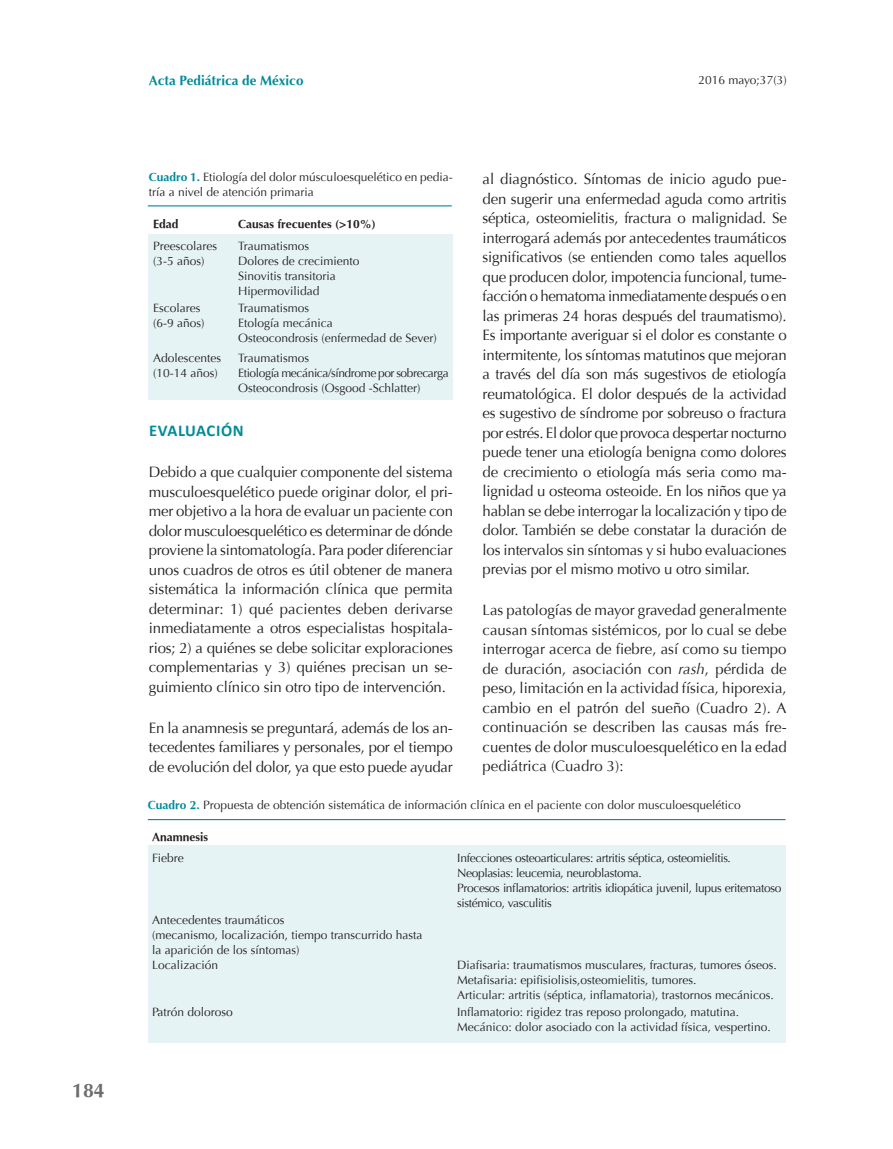
<style>
.page{position:relative;width:893px;height:1149px;background:#fff}
.page>*{position:absolute;margin:0;border:0;box-sizing:border-box;transform-origin:0 0}
.t1{font:700 19.5px "Optima";color:#6c6d70}
.Título_1{font:700 16.5px "Calibri";letter-spacing:.04em;color:#008b9a}
.Texto{font:15px/19.5px "Optima";letter-spacing:-.015em;color:#231f20;text-align:justify}
.t2{font:700 13.5px "Optima";color:#008b9a}
.Cuadro{font:12px/15px "Optima";color:#231f20}
.Cuadro-2{font:12px/15px "Optima";letter-spacing:-.03em;color:#231f20}
.Cuadro-3{font:12px "Optima";letter-spacing:-.035em;color:#231f20}
.Cuadro-4{font:700 12px "Optima";color:#231f20}
.s1{font-weight:700;color:#008b9a}
.s2{font-style:italic}
</style>
<div class="page">
<div style="left:149px;top:234px;width:304px;height:165px;background:#e6f3f5"></div>
<hr style="left:148px;top:205px;width:304px;height:1px;background:#008b9a">
<div style="left:148px;top:844px;width:638px;height:198px;background:#e6f3f5"></div>
<hr style="left:148px;top:818px;width:638px;height:1px;background:#008b9a">
<p class="t1" style="left:72px;top:1079px;width:34px">184</p>
<p class="t2" style="left:149px;top:73px;width:156px">Acta Pediátrica de México</p>
<p class="Cuadro" style="left:698px;top:72px;width:90px">2016 mayo;37(3)</p>
<p class="Cuadro" style="left:149px;top:170px;width:306px"><span class="s1">Cuadro 1.</span> Etiología del dolor músculoesquelético en pedia&shy;tría a nivel de atención primaria</p>
<p class="Cuadro-4" style="left:153px;top:217px;width:27px">Edad</p>
<p class="Cuadro-4" style="left:238px;top:217px;width:139px">Causas frecuentes (&gt;10%)</p>
<p class="Cuadro" style="left:153px;top:238px;width:66px">Preescolares (3-5 años)</p>
<p class="Cuadro" style="left:238px;top:238px;width:72px">Traumatismos</p>
<p class="Cuadro" style="left:238px;top:253px;width:123px">Dolores de crecimiento</p>
<p class="Cuadro" style="left:238px;top:268px;width:99px">Sinovitis transitoria</p>
<p class="Cuadro" style="left:238px;top:283px;width:83px">Hipermovilidad</p>
<p class="Cuadro" style="left:153px;top:300px;width:49px">Escolares</p>
<p class="Cuadro" style="left:153px;top:315px;width:53px">(6-9 años)</p>
<p class="Cuadro" style="left:238px;top:300px;width:72px">Traumatismos</p>
<p class="Cuadro" style="left:238px;top:315px;width:96px">Etología mecánica</p>
<p class="Cuadro" style="left:238px;top:330px;width:200px">Osteocondrosis (enfermedad de Sever)</p>
<p class="Cuadro" style="left:153px;top:350px;width:70px">Adolescentes (10-14 años)</p>
<p class="Cuadro" style="left:238px;top:350px;width:72px">Traumatismos</p>
<p class="Cuadro-3" style="left:238px;top:365px;width:212px">Etiología mecánica/síndrome por sobrecarga</p>
<p class="Cuadro" style="left:238px;top:380px;width:184px">Osteocondrosis (Osgood -Schlatter)</p>
<p class="Título_1" style="left:149px;top:420px;width:96px">EVALUACIÓN</p>
<p class="Texto" style="left:149px;top:462px;width:306px">Debido a que cualquier componente del sistema musculoesquelético puede originar dolor, el pri&shy;mer objetivo a la hora de evaluar un paciente con dolor musculoesquelético es determinar de dónde proviene la sintomatología. Para poder diferenciar unos cuadros de otros es útil obtener de manera sistemática la información clínica que permita determinar: 1) qué pacientes deben derivarse inmediatamente a otros especialistas hospitala&shy;rios; 2) a quiénes se debe solicitar exploraciones complementarias y 3) quiénes precisan un se&shy;guimiento clínico sin otro tipo de intervención.</p>
<p class="Texto" style="left:149px;top:717px;width:306px">En la anamnesis se preguntará, además de los an&shy;tecedentes familiares y personales, por el tiempo de evolución del dolor, ya que esto puede ayudar</p>
<p class="Texto" style="left:483px;top:169px;width:306px">al diagnóstico. Síntomas de inicio agudo pue&shy;den sugerir una enfermedad aguda como artritis séptica, osteomielitis, fractura o malignidad. Se interrogará además por antecedentes traumáticos significativos (se entienden como tales aquellos que producen dolor, impotencia funcional, tume&shy;facción o hematoma inmediatamente después o en las primeras 24 horas después del traumatismo).<br>Es importante averiguar si el dolor es constante o intermitente, los síntomas matutinos que mejoran a través del día son más sugestivos de etiología reumatológica. El dolor después de la actividad es sugestivo de síndrome por sobreuso o fractura por estrés. El dolor que provoca despertar nocturno puede tener una etiología benigna como dolores de crecimiento o etiología más seria como ma&shy;lignidad u osteoma osteoide. En los niños que ya hablan se debe interrogar la localización y tipo de dolor. También se debe constatar la duración de los intervalos sin síntomas y si hubo evaluaciones previas por el mismo motivo u otro similar.</p>
<p class="Texto" style="left:483px;top:600px;width:306px">Las patologías de mayor gravedad generalmente causan síntomas sistémicos, por lo cual se debe interrogar acerca de fiebre, así como su tiempo de duración, asociación con <span class="s2">rash</span>, pérdida de peso, limitación en la actividad física, hiporexia, cambio en el patrón del sueño (Cuadro 2). A continuación se describen las causas más fre&shy;cuentes de dolor musculoesquelético en la edad pediátrica (Cuadro 3):</p>
<p class="Cuadro" style="left:148px;top:796px;width:594px"><span class="s1">Cuadro 2.</span> Propuesta de obtención sistemática de información clínica en el paciente con dolor musculoesquelético</p>
<p class="Cuadro-4" style="left:152px;top:829px;width:58px">Anamnesis</p>
<p class="Cuadro" style="left:152px;top:850px;width:33px">Fiebre</p>
<p class="Cuadro-2" style="left:457px;top:850px;width:275px">Infecciones osteoarticulares: artritis séptica, osteomielitis.</p>
<p class="Cuadro-2" style="left:457px;top:865px;width:186px">Neoplasias: leucemia, neuroblastoma.</p>
<p class="Cuadro-2" style="left:457px;top:880px;width:326px">Procesos inflamatorios: artritis idiopática juvenil, lupus eritematoso sistémico, vasculitis</p>
<p class="Cuadro" style="left:152px;top:912px;width:134px">Antecedentes traumáticos</p>
<p class="Cuadro" style="left:152px;top:927px;width:272px">(mecanismo, localización, tiempo transcurrido hasta</p>
<p class="Cuadro" style="left:152px;top:942px;width:149px">la aparición de los síntomas)</p>
<p class="Cuadro" style="left:152px;top:957px;width:68px">Localización</p>
<p class="Cuadro" style="left:457px;top:957px;width:321px">Diafisaria: traumatismos musculares, fracturas, tumores óseos.</p>
<p class="Cuadro" style="left:457px;top:972px;width:241px">Metafisaria: epifisiolisis,osteomielitis, tumores.</p>
<p class="Cuadro" style="left:457px;top:987px;width:318px">Articular: artritis (séptica, inflamatoria), trastornos mecánicos.</p>
<p class="Cuadro" style="left:152px;top:1004px;width:82px">Patrón doloroso</p>
<p class="Cuadro" style="left:457px;top:1004px;width:283px">Inflamatorio: rigidez tras reposo prolongado, matutina.</p>
<p class="Cuadro" style="left:457px;top:1019px;width:315px">Mecánico: dolor asociado con la actividad física, vespertino.</p>
</div>
